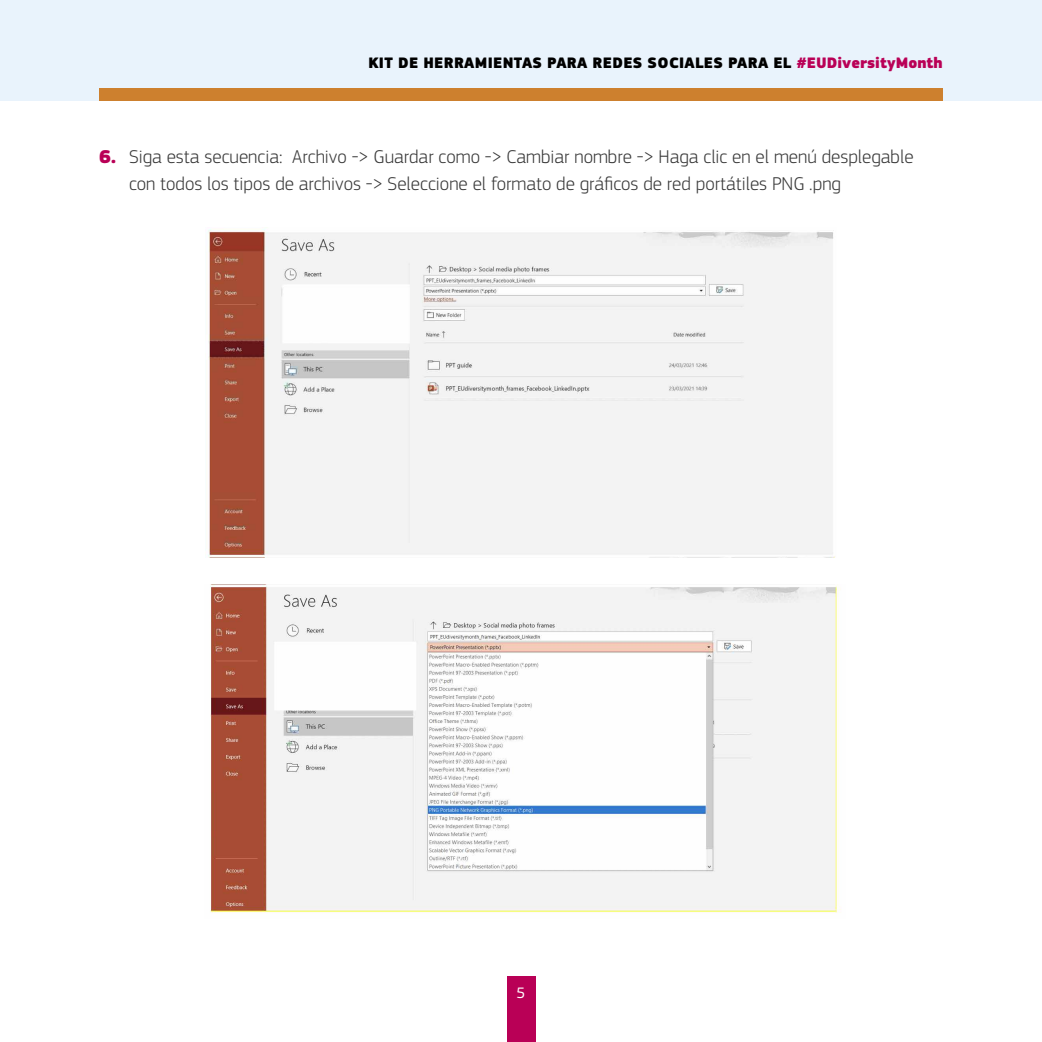
<style>
.page{position:relative;width:1042px;height:1042px;background:#fff}
.page>*{position:absolute;margin:0;border:0;box-sizing:border-box;transform-origin:0 0}
.t1{font:300 19.25px/26.2px "EC Square Sans Pro";color:#393939}
.t2{font:900 15.75px "EC Square Sans Pro";letter-spacing:.02em;color:#000}
.t3{font:15.75px "EC Square Sans Pro";color:#fff}
.s1{color:#b90056}
.s2{font-weight:900;color:#b90056}
</style>
<div class="page">
<div style="left:0;top:0;width:1042px;height:101px;background:#e9f3fc"></div>
<div style="left:506px;top:976px;width:29px;height:66px;background:#b90056"></div>
<img style="left:205px;top:229px;width:630px;height:329px">
<img style="left:210px;top:585px;width:631px;height:328px">
<div style="left:99px;top:88px;width:844px;height:13px;background:#cd802e"></div>
<p class="t2" style="left:368px;top:53px;width:576px">KIT DE HERRAMIENTAS PARA REDES SOCIALES PARA EL <span class="s1">#EUDiversityMonth</span></p>
<p class="t1" style="left:129px;top:144px;width:786px;text-indent:-30px"><span class="s2">6.</span> Siga esta secuencia: Archivo -&gt; Guardar como -&gt; Cambiar nombre -&gt; Haga clic en el menú desplegable con todos los tipos de archivos -&gt; Seleccione el formato de gráficos de red portátiles PNG .png</p>
<p class="t3" style="left:516px;top:984px;width:10px">5</p>
</div>
